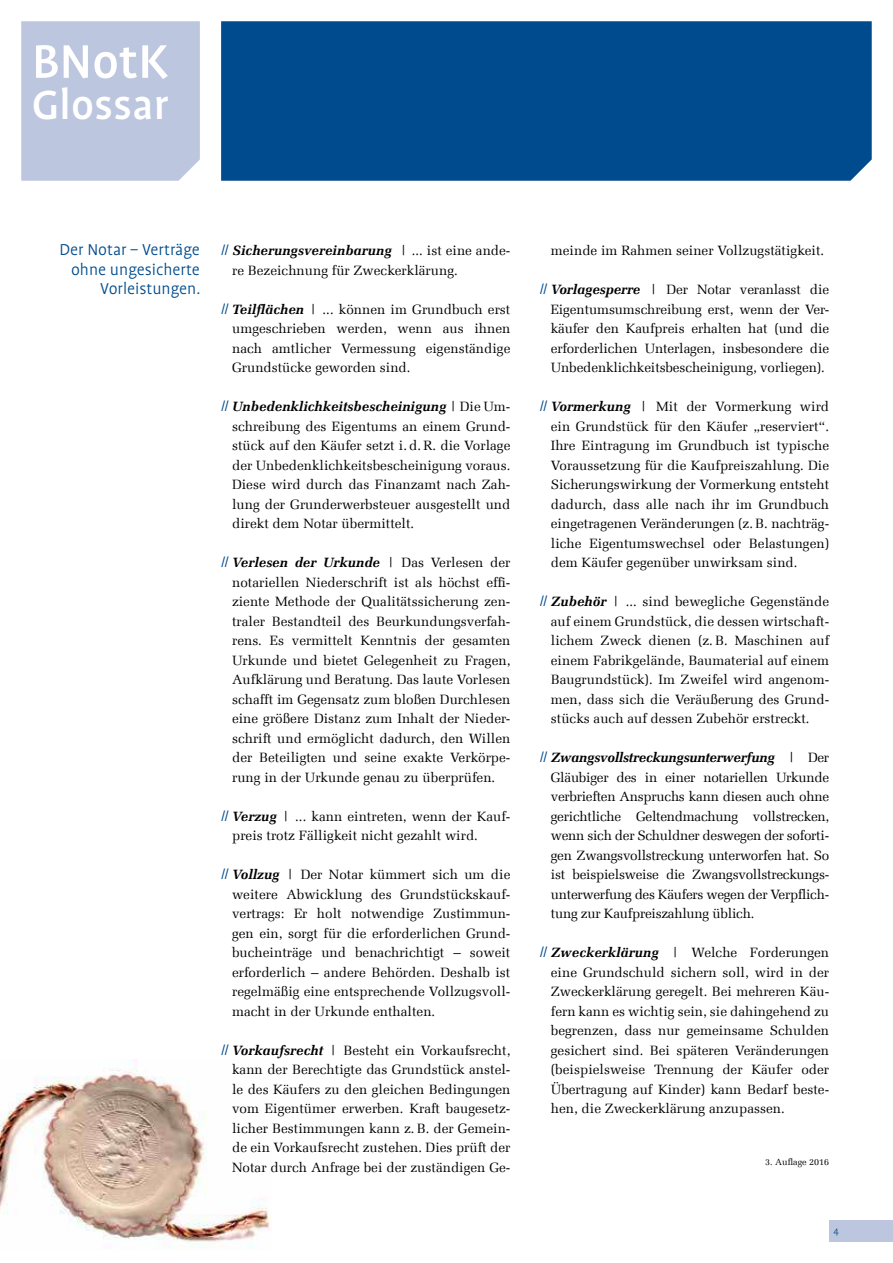
<style>
.page{position:relative;width:893px;height:1263px;background:#fff}
.page>*{position:absolute;margin:0;border:0;box-sizing:border-box;transform-origin:0 0}
.t1{font:500 54px "Profile OT";letter-spacing:.005em;color:#fff}
.t2{font:500 46.5px "Profile OT";letter-spacing:.01em;color:#fff}
.t3{font:300 18px/19.5px "Profile OT";color:#004b8d;text-align:right}
.t4{font:13.5px/19.5px "Melior Com";color:#000;text-align:justify}
.t5{font:300 10.5px "Profile OT";color:#004b8d}
.t6{font:9px "Melior Com";color:#000}
.s1{font-family:"Double Slash";font-size:10.5px;color:#004b8d}
.s2{font-weight:700;font-style:italic}
</style>
<div class="page">
<div style="left:21px;top:21px;width:179px;height:160px;background:#bdc6df"></div>
<div style="left:221px;top:21px;width:651px;height:160px;background:#004b8d"></div>
<div style="left:829px;top:1220px;width:64px;height:22px;background:#bdc6df"></div>
<img style="left:0;top:1059px;width:271px;height:190px">
<h1 class="t1" style="left:32px;top:28px;width:138px">BNotK</h1>
<h2 class="t2" style="left:32px;top:75px;width:138px">Glossar</h2>
<h3 class="t3" style="left:59px;top:241px;width:142px">Der Notar – Verträge ohne ungesicherte<br>Vorleistungen.</h3>
<p class="t4" style="left:232px;top:241px;width:280px;text-indent:-11px"><span class="s1">:</span> <span class="s2">Sicherungsvereinbarung</span> | ... ist eine ande&shy;re Bezeichnung für Zweckerklärung.</p>
<p class="t4" style="left:232px;top:300px;width:280px;text-indent:-11px"><span class="s1">:</span> <span class="s2">Teilflächen</span> | ... können im Grundbuch erst umgeschrieben werden, wenn aus ihnen nach amtlicher Vermessung eigenständige Grundstücke geworden sind.</p>
<p class="t4" style="left:232px;top:397px;width:280px;text-indent:-11px"><span class="s1">:</span> <span class="s2">Unbedenklichkeitsbescheinigung</span> | Die Um&shy;schreibung des Eigentums an einem Grund&shy;stück auf den Käufer setzt i. d. R. die Vorlage der Unbedenklichkeitsbescheinigung voraus.<br>Diese wird durch das Finanzamt nach Zah&shy;lung der Grunderwerbsteuer ausgestellt und direkt dem Notar übermittelt.</p>
<p class="t4" style="left:232px;top:553px;width:280px;text-indent:-11px"><span class="s1">:</span> <span class="s2">Verlesen der Urkunde</span> | Das Verlesen der notariellen Niederschrift ist als höchst effi&shy;ziente Methode der Qualitätssicherung zen&shy;traler Bestandteil des Beurkundungsverfah&shy;rens. Es vermittelt Kenntnis der gesamten Urkunde und bietet Gelegenheit zu Fragen, Aufklärung und Beratung. Das laute Vorlesen schafft im Gegensatz zum bloßen Durchlesen eine größere Distanz zum Inhalt der Nieder&shy;schrift und ermöglicht dadurch, den Willen der Beteiligten und seine exakte Verkörpe&shy;rung in der Urkunde genau zu überprüfen.</p>
<p class="t4" style="left:232px;top:807px;width:280px;text-indent:-11px"><span class="s1">:</span> <span class="s2">Verzug</span> | ... kann eintreten, wenn der Kauf&shy;preis trotz Fälligkeit nicht gezahlt wird.</p>
<p class="t4" style="left:232px;top:865px;width:280px;text-indent:-11px"><span class="s1">:</span> <span class="s2">Vollzug</span> | Der Notar kümmert sich um die weitere Abwicklung des Grundstückskauf&shy;vertrags: Er holt notwendige Zustimmun&shy;gen ein, sorgt für die erforderlichen Grund&shy;bucheinträge und benachrichtigt – soweit erforderlich – andere Behörden. Deshalb ist regelmäßig eine entsprechende Vollzugsvoll&shy;macht in der Urkunde enthalten.</p>
<p class="t4" style="left:232px;top:1041px;width:280px;text-indent:-11px"><span class="s1">:</span> <span class="s2">Vorkaufsrecht</span> | Besteht ein Vorkaufsrecht, kann der Berechtigte das Grundstück anstel&shy;le des Käufers zu den gleichen Bedingungen vom Eigentümer erwerben. Kraft baugesetz&shy;licher Bestimmungen kann z. B. der Gemein&shy;de ein Vorkaufsrecht zustehen. Dies prüft der Notar durch Anfrage bei der zuständigen Ge-</p>
<p class="t4" style="left:551px;top:241px;width:275px">meinde im Rahmen seiner Vollzugstätigkeit.</p>
<p class="t4" style="left:551px;top:280px;width:280px;text-indent:-11px"><span class="s1">:</span> <span class="s2">Vorlagesperre</span> | Der Notar veranlasst die Eigentumsumschreibung erst, wenn der Ver&shy;käufer den Kaufpreis erhalten hat (und die erforderlichen Unterlagen, insbesondere die Unbedenklichkeitsbescheinigung, vorliegen).</p>
<p class="t4" style="left:551px;top:397px;width:280px;text-indent:-11px"><span class="s1">:</span> <span class="s2">Vormerkung</span> | Mit der Vormerkung wird ein Grundstück für den Käufer „reserviert“.<br>Ihre Eintragung im Grundbuch ist typische Voraussetzung für die Kaufpreiszahlung. Die Sicherungswirkung der Vormerkung entsteht dadurch, dass alle nach ihr im Grundbuch eingetragenen Veränderungen (z. B. nachträg&shy;liche Eigentumswechsel oder Belastungen) dem Käufer gegenüber unwirksam sind.</p>
<p class="t4" style="left:551px;top:592px;width:280px;text-indent:-11px"><span class="s1">:</span> <span class="s2">Zubehör</span> | ... sind bewegliche Gegenstände auf einem Grundstück, die dessen wirtschaft&shy;lichem Zweck dienen (z. B. Maschinen auf einem Fabrikgelände, Baumaterial auf einem Baugrundstück). Im Zweifel wird angenom&shy;men, dass sich die Veräußerung des Grund&shy;stücks auch auf dessen Zubehör erstreckt.</p>
<p class="t4" style="left:551px;top:748px;width:280px;text-indent:-11px"><span class="s1">:</span> <span class="s2">Zwangsvollstreckungsunterwerfung</span> | Der Gläubiger des in einer notariellen Urkunde verbrieften Anspruchs kann diesen auch ohne gerichtliche Geltendmachung vollstrecken, wenn sich der Schuldner deswegen der soforti&shy;gen Zwangsvollstreckung unterworfen hat. So ist beispielsweise die Zwangsvollstreckungs&shy;unterwerfung des Käufers wegen der Verpflich&shy;tung zur Kaufpreiszahlung üblich.</p>
<p class="t4" style="left:551px;top:943px;width:280px;text-indent:-11px"><span class="s1">:</span> <span class="s2">Zweckerklärung</span> | Welche Forderungen eine Grundschuld sichern soll, wird in der Zweckerklärung geregelt. Bei mehreren Käu&shy;fern kann es wichtig sein, sie dahingehend zu begrenzen, dass nur gemeinsame Schulden gesichert sind. Bei späteren Veränderungen (beispielsweise Trennung der Käufer oder Übertragung auf Kinder) kann Bedarf beste&shy;hen, die Zweckerklärung anzupassen.</p>
<p class="t6" style="left:765px;top:1157px;width:66px">3. Auflage 2016</p>
<p class="t5" style="left:833px;top:1226px;width:7px">4</p>
</div>
